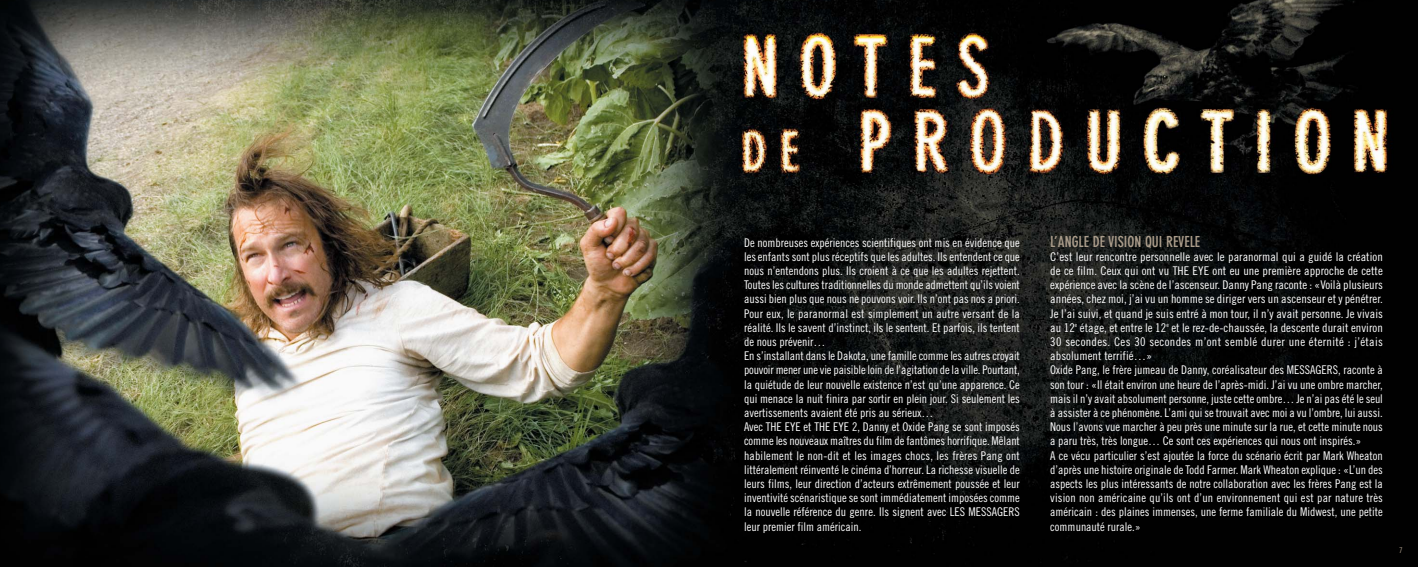
<style>
.page{position:relative;width:1418px;height:567px;background:#fff}
.page>*{position:absolute;margin:0;border:0;box-sizing:border-box;transform-origin:0 0}
.t1{font:700 condensed 15px "DIN Neuzeit Grotesk";color:#ab9d8b}
.t2{font:12px/14.2px "Trade Gothic Cond Eighteen";color:#fff}
.t3{font:8px "Trade Gothic Cond Eighteen";color:#ab9d8b}
</style>
<div class="page">
<img style="left:0;top:1px;width:1417px;height:566px">
<p class="t2" style="left:744px;top:236px;width:277px">De nombreuses expériences scientifiques ont mis en évidence que les enfants sont plus réceptifs que les adultes. Ils entendent ce que nous n’entendons plus. Ils croient à ce que les adultes rejettent.<br>Toutes les cultures traditionnelles du monde admettent qu’ils voient aussi bien plus que nous ne pouvons voir. Ils n’ont pas nos a priori.<br>Pour eux, le paranormal est simplement un autre versant de la réalité. Ils le savent d’instinct, ils le sentent. Et parfois, ils tentent de nous prévenir…<br>En s’installant dans le Dakota, une famille comme les autres croyait pouvoir mener une vie paisible loin de l’agitation de la ville. Pourtant, la quiétude de leur nouvelle existence n’est qu’une apparence. Ce qui menace la nuit finira par sortir en plein jour. Si seulement les avertissements avaient été pris au sérieux…<br>Avec THE EYE et THE EYE 2, Danny et Oxide Pang se sont imposés comme les nouveaux maîtres du film de fantômes horrifique. Mêlant habilement le non-dit et les images chocs, les frères Pang ont littéralement réinventé le cinéma d’horreur. La richesse visuelle de leurs films, leur direction d’acteurs extrêmement poussée et leur inventivité scénaristique se sont immédiatement imposées comme la nouvelle référence du genre. Ils signent avec LES MESSAGERS leur premier film américain.</p>
<p class="t1" style="left:1050px;top:235px;width:151px">L’ANGLE DE VISION QUI REVELE</p>
<p class="t2" style="left:1050px;top:250px;width:334px">C’est leur rencontre personnelle avec le paranormal qui a guidé la création de ce film. Ceux qui ont vu THE EYE ont eu une première approche de cette expérience avec la scène de l’ascenseur. Danny Pang raconte : «Voilà plusieurs années, chez moi, j’ai vu un homme se diriger vers un ascenseur et y pénétrer.<br>Je l’ai suivi, et quand je suis entré à mon tour, il n’y avait personne. Je vivais au 12<sup>e</sup> étage, et entre le 12<sup>e</sup> et le rez-de-chaussée, la descente durait environ 30 secondes. Ces 30 secondes m’ont semblé durer une éternité : j’étais absolument terrifié…»<br>Oxide Pang, le frère jumeau de Danny, coréalisateur des MESSAGERS, raconte à son tour : «Il était environ une heure de l’après-midi. J’ai vu une ombre marcher, mais il n’y avait absolument personne, juste cette ombre… Je n’ai pas été le seul à assister à ce phénomène. L’ami qui se trouvait avec moi a vu l’ombre, lui aussi.<br>Nous l’avons vue marcher à peu près une minute sur la rue, et cette minute nous a paru très, très longue… Ce sont ces expériences qui nous ont inspirés.»<br>A ce vécu particulier s’est ajoutée la force du scénario écrit par Mark Wheaton d’après une histoire originale de Todd Farmer. Mark Wheaton explique : «L’un des aspects les plus intéressants de notre collaboration avec les frères Pang est la vision non américaine qu’ils ont d’un environnement qui est par nature très américain : des plaines immenses, une ferme familiale du Midwest, une petite communauté rurale.»</p>
<p class="t3" style="left:1399px;top:547px;width:5px">7</p>
</div>
